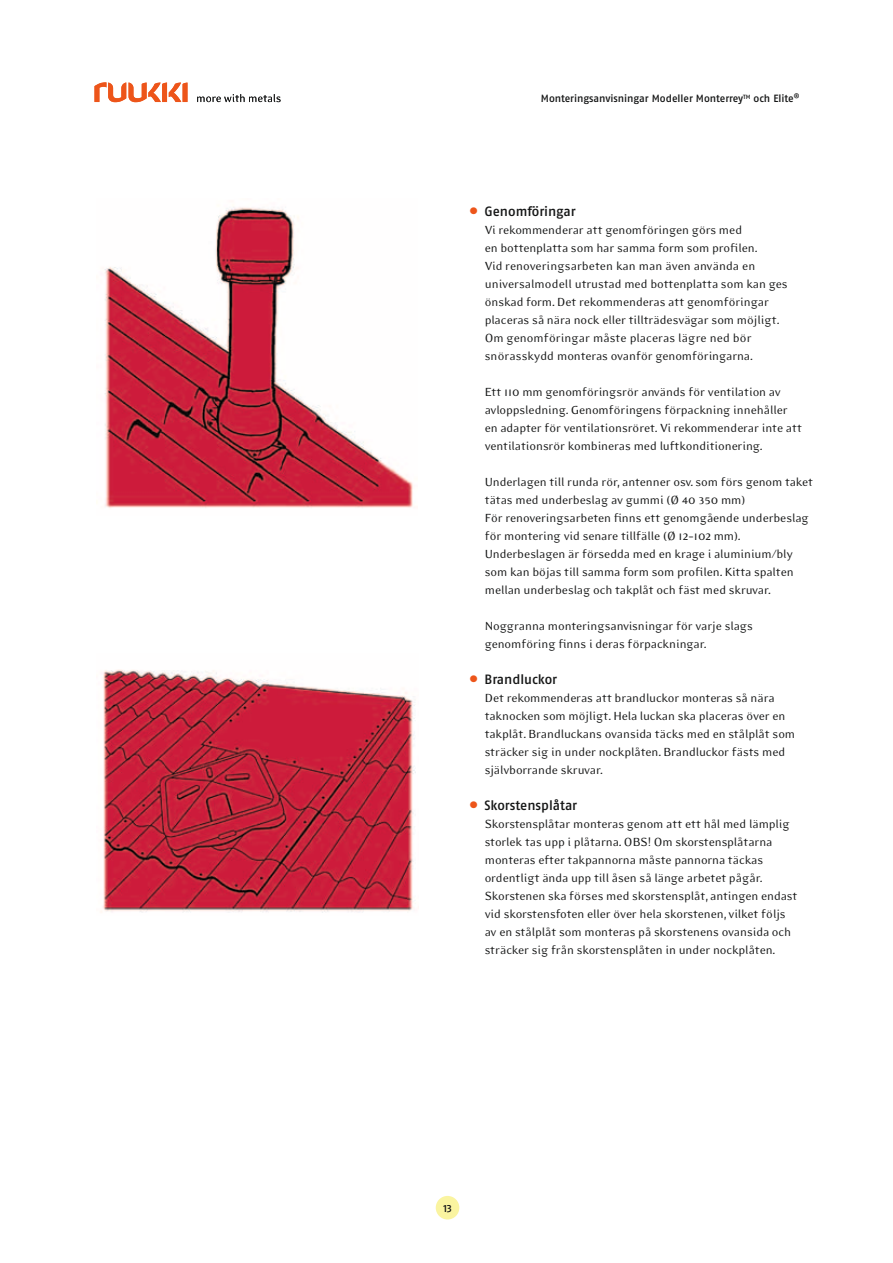
<style>
.page{position:relative;width:893px;height:1263px;background:#fff}
.page>*{position:absolute;margin:0;border:0;box-sizing:border-box;transform-origin:0 0}
.t1{font:13.5px/18px "Eidetic Modern";letter-spacing:-.01em;color:#151616}
.t2{font:13.5px "Fago No Med";color:#151616}
.t3{font:10.5px "Fago No Med";letter-spacing:-.005em;color:#151616}
.t4{font:10.5px "Fago No Med Lf";color:#151616}
.s1{font-family:"Arial";font-weight:700;font-size:24px;color:#ed551a}
</style>
<div class="page">
<svg style="left:197px;top:94px;width:84px;height:8px"></svg>
<svg style="left:94px;top:82px;width:93px;height:20px"></svg>
<img style="left:105px;top:207px;width:308px;height:301px">
<img style="left:100px;top:669px;width:316px;height:244px">
<div style="left:436px;top:1196px;width:23px;height:23px;background:#faf4a0;border-radius:50%"></div>
<p class="t3" style="left:541px;top:92px;width:260px">Monteringsanvisningar Modeller Monterrey<sup>TM</sup> och Elite<sup>®</sup></p>
<p class="t2" style="left:469px;top:204px;width:108px"><span class="s1">•</span> Genomföringar</p>
<p class="t1" style="left:485px;top:221px;width:304px">Vi rekommenderar att genomföringen görs med<br>en bottenplatta som har samma form som profilen.<br>Vid renoveringsarbeten kan man även använda en universalmodell utrustad med bottenplatta som kan ges önskad form. Det rekommenderas att genomföringar placeras så nära nock eller tillträdesvägar som möjligt.<br>Om genomföringar måste placeras lägre ned bör snörasskydd monteras ovanför genomföringarna.</p>
<p class="t1" style="left:485px;top:383px;width:319px">Ett 110 mm genomföringsrör används för ventilation av avloppsledning. Genomföringens förpackning innehåller en adapter för ventilationsröret. Vi rekommenderar inte att ventilationsrör kombineras med luftkonditionering.</p>
<p class="t1" style="left:485px;top:473px;width:330px">Underlagen till runda rör, antenner osv. som förs genom taket tätas med underbeslag av gummi (Ø 40 350 mm)<br>För renoveringsarbeten finns ett genomgående underbeslag för montering vid senare tillfälle (Ø 12–102 mm).<br>Underbeslagen är försedda med en krage i aluminium/bly som kan böjas till samma form som profilen. Kitta spalten mellan underbeslag och takplåt och fäst med skruvar.</p>
<p class="t1" style="left:485px;top:617px;width:270px">Noggranna monteringsanvisningar för varje slags genomföring finns i deras förpackningar.</p>
<p class="t2" style="left:469px;top:672px;width:89px"><span class="s1">•</span> Brandluckor</p>
<p class="t1" style="left:485px;top:689px;width:312px">Det rekommenderas att brandluckor monteras så nära taknocken som möjligt. Hela luckan ska placeras över en takplåt. Brandluckans ovansida täcks med en stålplåt som sträcker sig in under nockplåten. Brandluckor fästs med självborrande skruvar.</p>
<p class="t2" style="left:469px;top:798px;width:109px"><span class="s1">•</span> Skorstensplåtar</p>
<p class="t1" style="left:485px;top:815px;width:314px">Skorstensplåtar monteras genom att ett hål med lämplig storlek tas upp i plåtarna. OBS! Om skorstensplåtarna monteras efter takpannorna måste pannorna täckas ordentligt ända upp till åsen så länge arbetet pågår.<br>Skorstenen ska förses med skorstensplåt, antingen endast vid skorstensfoten eller över hela skorstenen, vilket följs av en stålplåt som monteras på skorstenens ovansida och sträcker sig från skorstensplåten in under nockplåten.</p>
<p class="t4" style="left:443px;top:1202px;width:10px">13</p>
</div>
